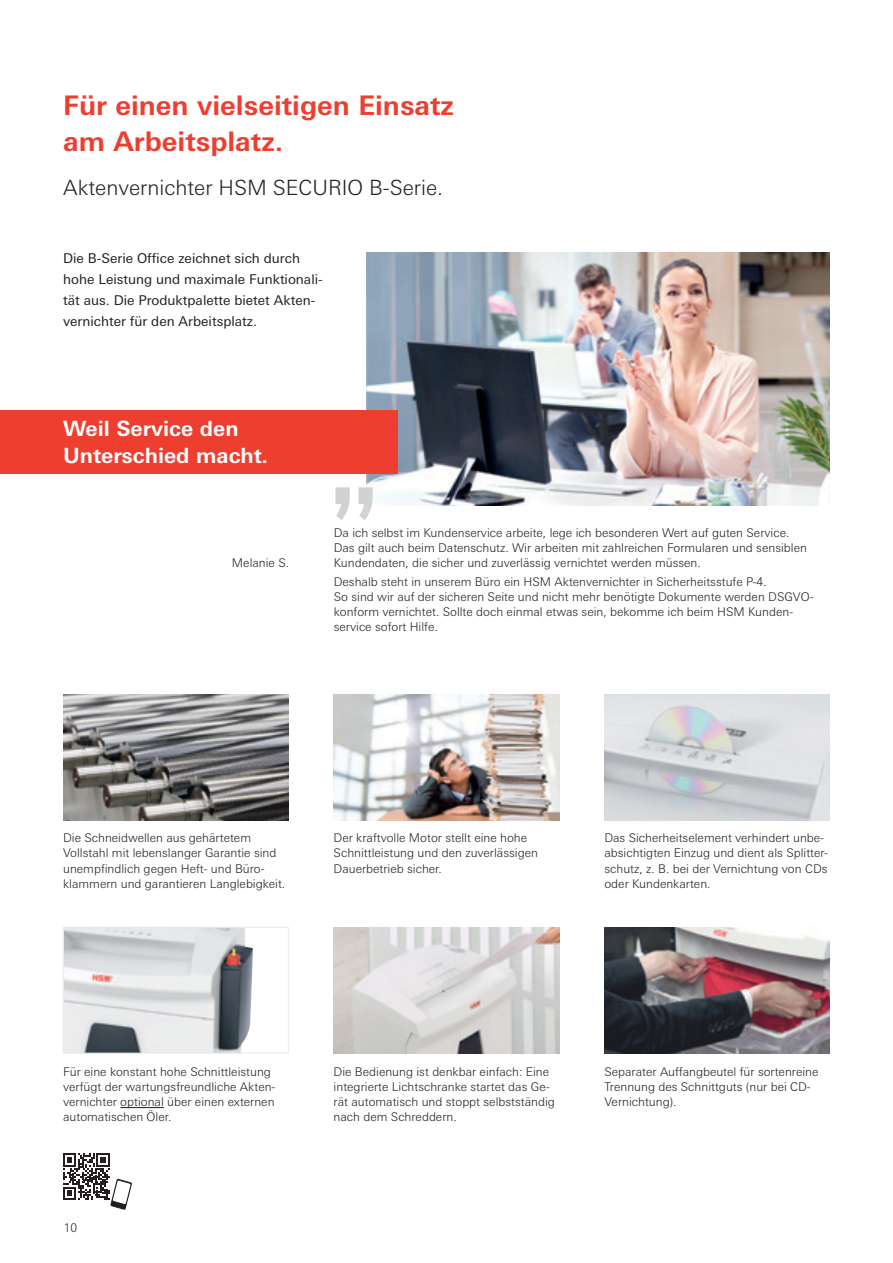
<style>
.page{position:relative;width:893px;height:1263px;background:#fff}
.page>*{position:absolute;margin:0;border:0;box-sizing:border-box;transform-origin:0 0}
.t1{font:700 27px/36px "Univers Next W1 G";color:#ee3e30}
.t2{font:300 21px "Univers Next W1 G";color:#231f20}
.t3{font:700 21px/27px "Univers Next W1 G";color:#fff}
.t4{font:13.5px/21px "Univers Next W1 G";color:#231f20}
.t5{font:300 12px/15px "Univers Next W1 G";color:#231f20}
</style>
<div class="page">
<img style="left:366px;top:253px;width:464px;height:252px">
<div style="left:0;top:410px;width:398px;height:64px;background:#ee3e30"></div>
<svg style="left:335px;top:487px;width:38px;height:33px"></svg>
<img style="left:334px;top:695px;width:225px;height:126px">
<img style="left:65px;top:929px;width:188px;height:122px">
<div style="left:63px;top:927px;width:225px;height:126px;border:1px solid #e6e7e9"></div>
<img style="left:604px;top:927px;width:226px;height:126px">
<img style="left:334px;top:927px;width:225px;height:126px">
<img style="left:604px;top:695px;width:226px;height:126px">
<img style="left:63px;top:695px;width:225px;height:126px">
<hr style="left:120px;top:1107px;width:44px;height:1px;background:#231f20">
<svg style="left:63px;top:1153px;width:69px;height:57px"></svg>
<h1 class="t1" style="left:63px;top:87px;width:392px">Für einen vielseitigen Einsatz am Arbeitsplatz.</h1>
<h2 class="t2" style="left:63px;top:175px;width:382px">Aktenvernichter HSM SECURIO B-Serie.</h2>
<p class="t4" style="left:63px;top:247px;width:261px">Die B-Serie Office zeichnet sich durch hohe Leistung und maximale Funktionali&shy;tät aus. Die Produktpalette bietet Akten&shy;vernichter für den Arbeitsplatz.</p>
<h2 class="t3" style="left:63px;top:415px;width:207px">Weil Service den<br>Unterschied macht.</h2>
<p class="t5" style="left:232px;top:555px;width:59px">Melanie S.</p>
<p class="t5" style="left:334px;top:525px;width:475px">Da ich selbst im Kundenservice arbeite, lege ich besonderen Wert auf guten Service.<br>Das gilt auch beim Datenschutz. Wir arbeiten mit zahlreichen Formularen und sensiblen<br>Kundendaten, die sicher und zuverlässig vernichtet werden müssen.</p>
<p class="t5" style="left:334px;top:575px;width:481px">Deshalb steht in unserem Büro ein HSM Aktenvernichter in Sicherheitsstufe P-4.<br>So sind wir auf der sicheren Seite und nicht mehr benötigte Dokumente werden DSGVO&shy;konform vernichtet. Sollte doch einmal etwas sein, bekomme ich beim HSM Kunden&shy;service sofort Hilfe.</p>
<p class="t5" style="left:63px;top:831px;width:224px">Die Schneidwellen aus gehärtetem Vollstahl mit lebenslanger Garantie sind unempfindlich gegen Heft- und Büro&shy;klammern und garantieren Langlebigkeit.</p>
<p class="t5" style="left:604px;top:831px;width:225px">Das Sicherheitselement verhindert unbe&shy;absichtigten Einzug und dient als Splitter&shy;schutz, z. B. bei der Vernichtung von CDs oder Kundenkarten.</p>
<p class="t5" style="left:334px;top:831px;width:206px">Der kraftvolle Motor stellt eine hohe<br>Schnittleistung und den zuverlässigen<br>Dauerbetrieb sicher.</p>
<p class="t5" style="left:63px;top:1064px;width:214px">Für eine konstant hohe Schnittleistung verfügt der wartungsfreundliche Akten&shy;vernichter optional über einen externen automatischen Öler.</p>
<p class="t5" style="left:604px;top:1064px;width:216px">Separater Auffangbeutel für sortenreine<br>Trennung des Schnittguts (nur bei CD-<br>Vernichtung).</p>
<p class="t5" style="left:334px;top:1064px;width:223px">Die Bedienung ist denkbar einfach: Eine integrierte Lichtschranke startet das Ge&shy;rät automatisch und stoppt selbstständig nach dem Schreddern.</p>
<p class="t5" style="left:64px;top:1220px;width:15px">10</p>
</div>
